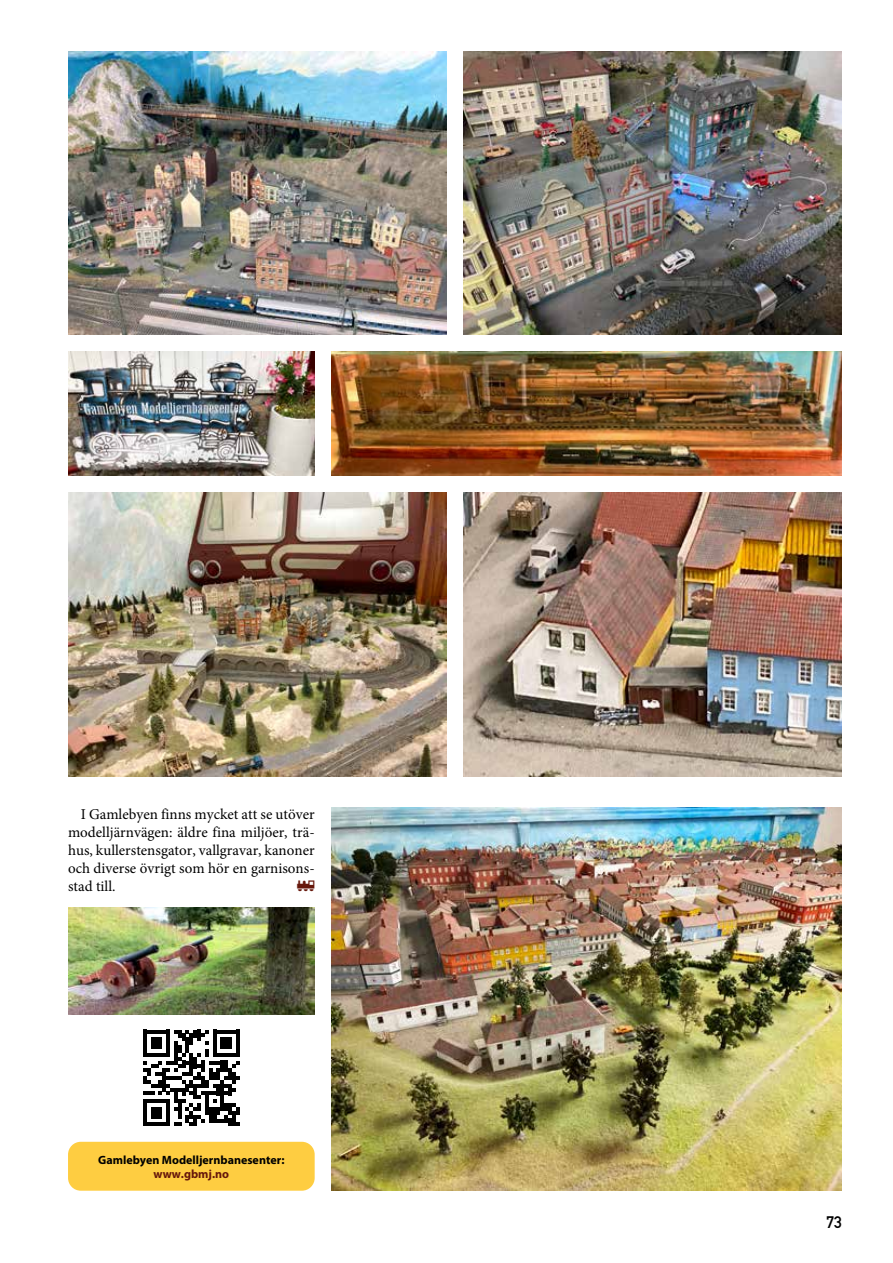
<style>
.page{position:relative;width:893px;height:1263px;background:#fff}
.page>*{position:absolute;margin:0;border:0;box-sizing:border-box;transform-origin:0 0}
.t1{font:16.5px "DIN Mittelschrift Std";color:#000}
.t2{font:15px/18px "Minion Pro";color:#000;text-align:justify}
.t3{font:15px "Bundesbahn Pi One";color:#66170b}
.t4{font:700 12px "Myriad Pro";color:#000}
.t5{font:700 12px "Myriad Pro";color:#66170b}
</style>
<div class="page">
<img style="left:68px;top:908px;width:247px;height:106px">
<img style="left:463px;top:492px;width:379px;height:284px">
<img style="left:68px;top:492px;width:378px;height:284px">
<img style="left:68px;top:51px;width:378px;height:284px">
<img style="left:463px;top:51px;width:379px;height:284px">
<img style="left:332px;top:808px;width:510px;height:383px">
<img style="left:332px;top:352px;width:510px;height:123px">
<img style="left:68px;top:352px;width:247px;height:123px">
<svg style="left:143px;top:1030px;width:97px;height:96px"></svg>
<div style="left:68px;top:1142px;width:247px;height:49px;background:#fecd41;border-radius:13px"></div>
<p class="t2" style="left:68px;top:805px;width:248px;text-indent:13px">I Gamlebyen finns mycket att se utöver modelljärnvägen: äldre fina miljöer, trä&shy;hus, kullerstensgator, vallgravar, kanoner och diverse övrigt som hör en garnisons&shy;stad till.</p>
<p class="t3" style="left:297px;top:879px;width:19px">!</p>
<p class="t4" style="left:98px;top:1152px;width:188px">Gamlebyen Modelljernbanesenter:</p>
<p class="t5" style="left:154px;top:1166px;width:77px">www.gbmj.no</p>
<p class="t1" style="left:826px;top:1212px;width:17px">73</p>
</div>
